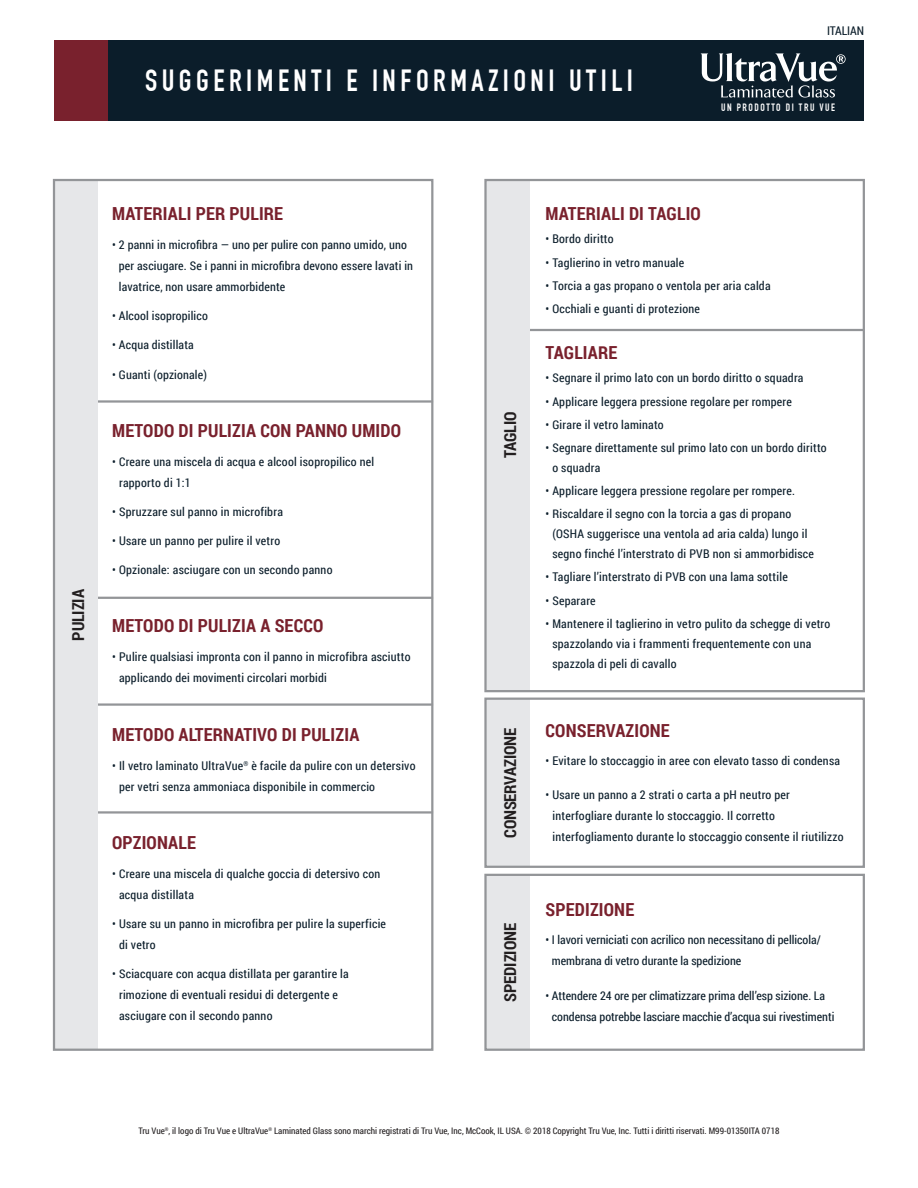
<style>
.page{position:relative;width:918px;height:1188px;background:#fff}
.page>*{position:absolute;margin:0;border:0;box-sizing:border-box;transform-origin:0 0}
.t1{font:700 30px "DIN Condensed";letter-spacing:.15em;color:#fff}
.t2{font:700 18px "Roboto Condensed";letter-spacing:.01em;color:#79212d}
.t3{font:700 16.5px "Roboto Condensed";letter-spacing:-.01em;color:#231f20}
.t4{font:12px/21px "Roboto Condensed";letter-spacing:.02em;color:#0b1d2a}
.t5{font:12px/21px "Roboto Condensed";color:#0b1d2a}
.t6{font:12px "Roboto Condensed";letter-spacing:-.01em;color:#0b1d2a}
.t7{font:700 10.5px "DIN Condensed";letter-spacing:.15em;color:#fff}
.t8{font:9px "Roboto Condensed";color:#231f20}
</style>
<div class="page">
<div style="left:54px;top:40px;width:810px;height:82px;background:#0b1d2a"></div>
<div style="left:54px;top:40px;width:54px;height:82px;background:#79212d"></div>
<hr style="left:519px;top:329px;width:345px;height:2px;background:#939598">
<hr style="left:88px;top:400px;width:345px;height:3px;background:#939598">
<hr style="left:88px;top:597px;width:345px;height:2px;background:#939598">
<hr style="left:88px;top:703px;width:345px;height:3px;background:#939598">
<hr style="left:88px;top:811px;width:345px;height:3px;background:#939598">
<div style="left:54px;top:180px;width:43px;height:870px;background:#e6e7e9"></div>
<div style="left:53px;top:179px;width:380px;height:872px;border:2px solid #939598"></div>
<svg style="left:700px;top:53px;width:146px;height:45px"></svg>
<div style="left:486px;top:179px;width:43px;height:512px;background:#e6e7e9"></div>
<div style="left:486px;top:699px;width:43px;height:168px;background:#e6e7e9"></div>
<div style="left:484px;top:179px;width:381px;height:513px;border:2px solid #939598"></div>
<div style="left:484px;top:698px;width:381px;height:170px;border:2px solid #939598"></div>
<div style="left:486px;top:875px;width:43px;height:175px;background:#e6e7e9"></div>
<div style="left:484px;top:874px;width:381px;height:177px;border:2px solid #939598"></div>
<p class="t1" style="left:145px;top:63px;width:489px">SUGGERIMENTI E INFORMAZIONI UTILI</p>
<p class="t6" style="left:827px;top:23px;width:38px">ITALIAN</p>
<p class="t7" style="left:721px;top:101px;width:116px">UN PRODOTTO DI TRU VUE</p>
<p class="t3" style="left:67px;top:641px;width:53px;rotate:-90deg">PULIZIA</p>
<p class="t2" style="left:112px;top:201px;width:172px">MATERIALI PER PULIRE</p>
<p class="t4" style="left:119px;top:234px;width:296px;text-indent:-7px">• 2 panni in microfibra — uno per pulire con panno umido, uno per asciugare. Se i panni in microfibra devono essere lavati in lavatrice, non usare ammorbidente</p>
<p class="t4" style="left:112px;top:305px;width:97px">• Alcool isopropilico</p>
<p class="t4" style="left:112px;top:334px;width:83px">• Acqua distillata</p>
<p class="t4" style="left:112px;top:363px;width:96px">• Guanti (opzionale)</p>
<p class="t2" style="left:112px;top:418px;width:290px">METODO DI PULIZIA CON PANNO UMIDO</p>
<p class="t4" style="left:119px;top:451px;width:257px;text-indent:-7px">• Creare una miscela di acqua e alcool isopropilico nel rapporto di 1:1</p>
<p class="t4" style="left:112px;top:501px;width:172px">• Spruzzare sul panno in microfibra</p>
<p class="t4" style="left:112px;top:530px;width:169px">• Usare un panno per pulire il vetro</p>
<p class="t4" style="left:112px;top:559px;width:222px">• Opzionale: asciugare con un secondo panno</p>
<p class="t2" style="left:112px;top:613px;width:213px">METODO DI PULIZIA A SECCO</p>
<p class="t4" style="left:119px;top:646px;width:293px;text-indent:-7px">• Pulire qualsiasi impronta con il panno in microfibra asciutto applicando dei movimenti circolari morbidi</p>
<p class="t2" style="left:112px;top:722px;width:249px">METODO ALTERNATIVO DI PULIZIA</p>
<p class="t4" style="left:119px;top:755px;width:298px;text-indent:-7px">• Il vetro laminato UltraVue<sup>®</sup> è facile da pulire con un detersivo per vetri senza ammoniaca disponibile in commercio</p>
<p class="t2" style="left:112px;top:830px;width:85px">OPZIONALE</p>
<p class="t4" style="left:119px;top:863px;width:263px;text-indent:-7px">• Creare una miscela di qualche goccia di detersivo con acqua distillata</p>
<p class="t4" style="left:119px;top:913px;width:269px;text-indent:-7px">• Usare su un panno in microfibra per pulire la superficie di vetro</p>
<p class="t4" style="left:119px;top:963px;width:231px;text-indent:-7px">• Sciacquare con acqua distillata per garantire la rimozione di eventuali residui di detergente e asciugare con il secondo panno</p>
<p class="t3" style="left:499px;top:458px;width:48px;rotate:-90deg">TAGLIO</p>
<p class="t3" style="left:499px;top:838px;width:111px;rotate:-90deg">CONSERVAZIONE</p>
<p class="t3" style="left:499px;top:1002px;width:80px;rotate:-90deg">SPEDIZIONE</p>
<p class="t2" style="left:546px;top:201px;width:157px">MATERIALI DI TAGLIO</p>
<p class="t4" style="left:546px;top:228px;width:70px">• Bordo diritto</p>
<p class="t4" style="left:546px;top:251px;width:140px">• Taglierino in vetro manuale</p>
<p class="t4" style="left:546px;top:275px;width:227px">• Torcia a gas propano o ventola per aria calda</p>
<p class="t4" style="left:546px;top:298px;width:156px">• Occhiali e guanti di protezione</p>
<p class="t2" style="left:546px;top:340px;width:73px">TAGLIARE</p>
<p class="t4" style="left:546px;top:367px;width:260px">• Segnare il primo lato con un bordo diritto o squadra</p>
<p class="t4" style="left:546px;top:390px;width:248px">• Applicare leggera pressione regolare per rompere</p>
<p class="t4" style="left:546px;top:414px;width:120px">• Girare il vetro laminato</p>
<p class="t4" style="left:552px;top:437px;width:276px;line-height:20px;text-indent:-7px">• Segnare direttamente sul primo lato con un bordo diritto o squadra</p>
<p class="t4" style="left:546px;top:480px;width:251px">• Applicare leggera pressione regolare per rompere.</p>
<p class="t4" style="left:552px;top:504px;width:263px;line-height:20px;text-indent:-7px">• Riscaldare il segno con la torcia a gas di propano (OSHA suggerisce una ventola ad aria calda) lungo il segno finché l’interstrato di PVB non si ammorbidisce</p>
<p class="t4" style="left:546px;top:566px;width:244px">• Tagliare l’interstrato di PVB con una lama sottile</p>
<p class="t4" style="left:546px;top:589px;width:52px">• Separare</p>
<p class="t4" style="left:552px;top:613px;width:279px;line-height:20px;text-indent:-7px">• Mantenere il taglierino in vetro pulito da schegge di vetro spazzolando via i frammenti frequentemente con una spazzola di peli di cavallo</p>
<p class="t2" style="left:546px;top:718px;width:126px">CONSERVAZIONE</p>
<p class="t4" style="left:546px;top:750px;width:296px">• Evitare lo stoccaggio in aree con elevato tasso di condensa</p>
<p class="t4" style="left:552px;top:784px;width:293px;text-indent:-7px">• Usare un panno a 2 strati o carta a pH neutro per interfogliare durante lo stoccaggio. Il corretto interfogliamento durante lo stoccaggio consente il riutilizzo</p>
<p class="t2" style="left:546px;top:897px;width:90px">SPEDIZIONE</p>
<p class="t5" style="left:552px;top:929px;width:270px;text-indent:-6px">• I lavori verniciati con acrilico non necessitano di pellicola/ membrana di vetro durante la spedizione</p>
<p class="t5" style="left:552px;top:984px;width:284px;text-indent:-6px">• Attendere 24 ore per climatizzare prima dell’esp sizione. La condensa potrebbe lasciare macchie d’acqua sui rivestimenti</p>
<p class="t8" style="left:138px;top:1125px;width:643px">Tru Vue<sup>®</sup>, il logo di Tru Vue e UltraVue<sup>®</sup> Laminated Glass sono marchi registrati di Tru Vue, Inc, McCook, IL USA. © 2018 Copyright Tru Vue, Inc. Tutti i diritti riservati. M99-01350ITA 0718</p>
</div>
